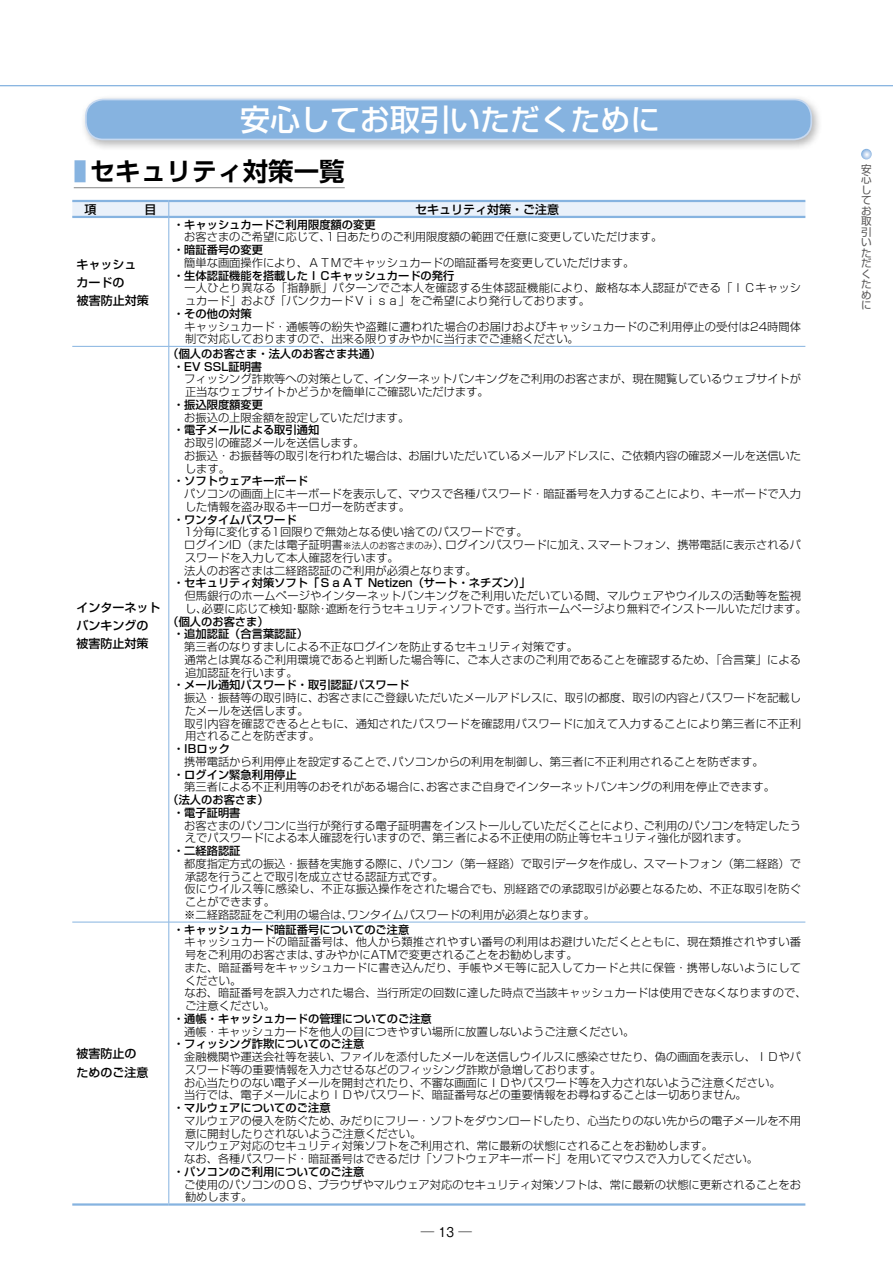
<style>
.page{position:relative;width:893px;height:1263px;background:#fff}
.page>*{position:absolute;margin:0;border:0;box-sizing:border-box;transform-origin:0 0}
.t1{font:500 30px "Shin Go Pro";color:#fff}
.t2{font:700 25.5px "UD Shin Go Pro De";color:#000}
.t3{font:500 13.5px "Gothic BBB Pro";color:#000}
.t4{font:500 12px/18px "Shin Go Pro";color:#000}
.t5{font:300 11.25px/12.8px "Shin Go Pro";color:#000}
.t6{font:500 11.25px/12.8px "Shin Go Pro";color:#000}
.t7{font:10.5px/10.5px "Shin Go Pro";color:#595757}
.s1{font-family:"Gothic MB101 Pro De";color:#86b3e0}
.s2{font-size:9px}
</style>
<div class="page">
<hr style="left:0;top:85px;width:893px;height:1px;background:#86b3e0">
<svg style="left:861px;top:149px;width:11px;height:10px"></svg>
<div style="left:80px;top:94px;width:743px;height:58px;background:#000;opacity:.3"></div>
<div style="left:86px;top:99px;width:725px;height:40px;background:#86b3e0;border-radius:17px"></div>
<div style="left:85px;top:99px;width:727px;height:41px;border:2px solid #c7d9f0;border-radius:17px"></div>
<hr style="left:74px;top:187px;width:271px;height:1px;background:#9fa0a0">
<hr style="left:72px;top:200px;width:97px;height:2px;background:#86b3e0">
<hr style="left:169px;top:200px;width:636px;height:2px;background:#86b3e0">
<hr style="left:72px;top:216px;width:97px;height:2px;background:#86b3e0">
<hr style="left:169px;top:216px;width:636px;height:2px;background:#86b3e0">
<svg style="left:72px;top:201px;width:733px;height:16px;background:#dbe7f6"></svg>
<hr style="left:169px;top:217px;width:1px;height:129px;background:#86b3e0">
<hr style="left:169px;top:347px;width:1px;height:575px;background:#86b3e0">
<hr style="left:169px;top:922px;width:1px;height:281px;background:#86b3e0">
<hr style="left:72px;top:346px;width:97px;height:1px;background:#86b3e0">
<hr style="left:169px;top:346px;width:636px;height:1px;background:#86b3e0">
<hr style="left:72px;top:922px;width:97px;height:1px;background:#86b3e0">
<hr style="left:169px;top:922px;width:636px;height:1px;background:#86b3e0">
<hr style="left:72px;top:1203px;width:97px;height:2px;background:#86b3e0">
<hr style="left:169px;top:1203px;width:636px;height:2px;background:#86b3e0">
<h1 class="t1" style="left:240px;top:95px;width:421px">安心してお取引いただくために</h1>
<h2 class="t2" style="left:74px;top:151px;width:272px"><span class="s1">■</span> セキュリティ対策一覧</h2>
<p class="t4" style="left:415px;top:199px;width:145px">セキュリティ対策・ご注意</p>
<p class="t4" style="left:77px;top:254px;width:74px">キャッシュカードの<br>被害防止対策</p>
<p class="t4" style="left:77px;top:597px;width:86px">インターネットバンキングの被害防止対策</p>
<p class="t4" style="left:77px;top:1042px;width:74px;line-height:19.5px">被害防止のためのご注意</p>
<p class="t6" style="left:173px;top:217px;width:204px">・キャッシュカードご利用限度額の変更</p>
<p class="t5" style="left:173px;top:229px;width:491px">　お客さまのご希望に応じて、１日あたりのご利用限度額の範囲で任意に変更していただけます。</p>
<p class="t6" style="left:173px;top:242px;width:91px">・暗証番号の変更</p>
<p class="t5" style="left:173px;top:255px;width:463px">　簡単な画面操作により、ＡＴＭでキャッシュカードの暗証番号を変更していただけます。</p>
<p class="t6" style="left:173px;top:268px;width:283px">・生体認証機能を搭載したＩＣキャッシュカードの発行</p>
<p class="t5" style="left:185px;top:280px;width:617px;text-indent:-12px">　一人ひとり異なる「指静脈」パターンでご本人を確認する生体認証機能により、厳格な本人認証ができる「ＩＣキャッシュカード」および「バンクカードＶｉｓａ」をご希望により発行しております。</p>
<p class="t6" style="left:173px;top:306px;width:80px">・その他の対策</p>
<p class="t5" style="left:185px;top:318px;width:618px;text-indent:-12px">　キャッシュカード・通帳等の紛失や盗難に遭われた場合のお届けおよびキャッシュカードのご利用停止の受付は24時間体制で対応しておりますので、出来る限りすみやかに当行までご連絡ください。</p>
<p class="t6" style="left:173px;top:346px;width:210px;text-indent:-6px">（個人のお客さま・法人のお客さま共通）・EV SSL証明書</p>
<p class="t5" style="left:185px;top:371px;width:618px;text-indent:-12px">　フィッシング詐欺等への対策として、インターネットバンキングをご利用のお客さまが、現在閲覧しているウェブサイトが正当なウェブサイトかどうかを簡単にご確認いただけます。</p>
<p class="t6" style="left:173px;top:397px;width:91px">・振込限度額変更</p>
<p class="t5" style="left:173px;top:410px;width:238px">　お振込の上限金額を設定していただけます。</p>
<p class="t6" style="left:173px;top:422px;width:148px">・電子メールによる取引通知</p>
<p class="t5" style="left:173px;top:435px;width:193px">　お取引の確認メールを送信します。</p>
<p class="t5" style="left:173px;top:448px;width:630px">　お振込・お振替等の取引を行われた場合は、お届けいただいているメールアドレスに、ご依頼内容の確認メールを送信いた</p>
<p class="t5" style="left:185px;top:461px;width:46px">します。</p>
<p class="t6" style="left:173px;top:473px;width:136px">・ソフトウェアキーボード</p>
<p class="t5" style="left:185px;top:486px;width:618px;text-indent:-12px">　パソコンの画面上にキーボードを表示して、マウスで各種パスワード・暗証番号を入力することにより、キーボードで入力した情報を盗み取るキーロガーを防ぎます。</p>
<p class="t6" style="left:173px;top:512px;width:125px">・ワンタイムパスワード</p>
<p class="t5" style="left:173px;top:524px;width:356px">　1分毎に変化する1回限りで無効となる使い捨てのパスワードです。</p>
<p class="t5" style="left:173px;top:537px;width:630px">　ログインID（または電子証明書<span class="s2">※法人のお客さまのみ</span>）、ログインパスワードに加え、スマートフォン、携帯電話に表示されるパ</p>
<p class="t5" style="left:185px;top:550px;width:215px">スワードを入力して本人確認を行います。</p>
<p class="t5" style="left:173px;top:563px;width:305px">　法人のお客さまは二経路認証のご利用が必須となります。</p>
<p class="t6" style="left:173px;top:575px;width:359px">・セキュリティ対策ソフト「ＳａＡＴ Netizen（サート・ネチズン）」</p>
<p class="t5" style="left:185px;top:588px;width:623px;text-indent:-12px">　但馬銀行のホームページやインターネットバンキングをご利用いただいている間、マルウェアやウイルスの活動等を監視し、必要に応じて検知・駆除・遮断を行うセキュリティソフトです。当行ホームページより無料でインストールいただけます。</p>
<p class="t6" style="left:173px;top:614px;width:136px;text-indent:-6px">（個人のお客さま）<br>・追加認証（合言葉認証）</p>
<p class="t5" style="left:173px;top:639px;width:406px">　第三者のなりすましによる不正なログインを防止するセキュリティ対策です。</p>
<p class="t5" style="left:173px;top:652px;width:629px">　通常とは異なるご利用環境であると判断した場合等に、ご本人さまのご利用であることを確認するため、「合言葉」による</p>
<p class="t5" style="left:185px;top:665px;width:114px">追加認証を行います。</p>
<p class="t6" style="left:173px;top:677px;width:238px">・メール通知パスワード・取引認証パスワード</p>
<p class="t5" style="left:173px;top:690px;width:630px">　振込・振替等の取引時に、お客さまにご登録いただいたメールアドレスに、取引の都度、取引の内容とパスワードを記載し</p>
<p class="t5" style="left:185px;top:703px;width:125px">たメールを送信します。</p>
<p class="t5" style="left:173px;top:716px;width:630px">　取引内容を確認できるとともに、通知されたパスワードを確認用パスワードに加えて入力することにより第三者に不正利</p>
<p class="t5" style="left:185px;top:728px;width:136px">用されることを防ぎます。</p>
<p class="t6" style="left:173px;top:741px;width:59px">・IBロック</p>
<p class="t5" style="left:173px;top:754px;width:592px">　携帯電話から利用停止を設定することで、パソコンからの利用を制御し、第三者に不正利用されることを防ぎます。</p>
<p class="t6" style="left:173px;top:767px;width:125px">・ログイン緊急利用停止</p>
<p class="t5" style="left:173px;top:779px;width:603px">　第三者による不正利用等のおそれがある場合に、お客さまご自身でインターネットバンキングの利用を停止できます。</p>
<p class="t6" style="left:173px;top:792px;width:97px;text-indent:-6px">（法人のお客さま）・電子証明書</p>
<p class="t5" style="left:185px;top:818px;width:618px;text-indent:-12px">　お客さまのパソコンに当行が発行する電子証明書をインストールしていただくことにより、ご利用のパソコンを特定したうえでパスワードによる本人確認を行いますので、第三者による不正使用の防止等セキュリティ強化が図れます。</p>
<p class="t6" style="left:173px;top:843px;width:69px">・二経路認証</p>
<p class="t5" style="left:173px;top:856px;width:630px">　都度指定方式の振込・振替を実施する際に、パソコン（第一経路）で取引データを作成し、スマートフォン（第二経路）で</p>
<p class="t5" style="left:185px;top:869px;width:260px">承認を行うことで取引を成立させる認証方式です。</p>
<p class="t5" style="left:173px;top:881px;width:629px">　仮にウイルス等に感染し、不正な振込操作をされた場合でも、別経路での承認取引が必要となるため、不正な取引を防ぐ</p>
<p class="t5" style="left:185px;top:894px;width:91px">ことができます。</p>
<p class="t5" style="left:173px;top:907px;width:423px">　※二経路認証をご利用の場合は、ワンタイムパスワードの利用が必須となります。</p>
<p class="t6" style="left:173px;top:922px;width:238px">・キャッシュカード暗証番号についてのご注意</p>
<p class="t5" style="left:173px;top:934px;width:630px">　キャッシュカードの暗証番号は、他人から類推されやすい番号の利用はお避けいただくとともに、現在類推されやすい番</p>
<p class="t5" style="left:185px;top:947px;width:394px">号をご利用のお客さまは、すみやかにATMで変更されることをお勧めします。</p>
<p class="t5" style="left:173px;top:960px;width:629px">　また、暗証番号をキャッシュカードに書き込んだり、手帳やメモ等に記入してカードと共に保管・携帯しないようにして</p>
<p class="t5" style="left:185px;top:973px;width:58px">ください。</p>
<p class="t5" style="left:173px;top:985px;width:635px">　なお、暗証番号を誤入力された場合、当行所定の回数に達した時点で当該キャッシュカードは使用できなくなりますので、</p>
<p class="t5" style="left:185px;top:998px;width:91px">ご注意ください。</p>
<p class="t6" style="left:173px;top:1011px;width:260px">・通帳・キャッシュカードの管理についてのご注意</p>
<p class="t5" style="left:173px;top:1024px;width:463px">　通帳・キャッシュカードを他人の目につきやすい場所に放置しないようご注意ください。</p>
<p class="t6" style="left:173px;top:1036px;width:193px">・フィッシング詐欺についてのご注意</p>
<p class="t5" style="left:173px;top:1049px;width:630px">　金融機関や運送会社等を装い、ファイルを添付したメールを送信しウイルスに感染させたり、偽の画面を表示し、ＩＤやパ</p>
<p class="t5" style="left:185px;top:1062px;width:418px">スワード等の重要情報を入力させるなどのフィッシング詐欺が急増しております。</p>
<p class="t5" style="left:173px;top:1075px;width:609px">　お心当たりのない電子メールを開封されたり、不審な画面にＩＤやパスワード等を入力されないようご注意ください。</p>
<p class="t5" style="left:173px;top:1087px;width:575px">　当行では、電子メールによりＩＤやパスワード、暗証番号などの重要情報をお尋ねすることは一切ありません。</p>
<p class="t6" style="left:173px;top:1100px;width:159px">・マルウェアについてのご注意</p>
<p class="t5" style="left:173px;top:1113px;width:630px">　マルウェアの侵入を防ぐため、みだりにフリー・ソフトをダウンロードしたり、心当たりのない先からの電子メールを不用</p>
<p class="t5" style="left:185px;top:1125px;width:238px">意に開封したりされないようご注意ください。</p>
<p class="t5" style="left:173px;top:1138px;width:542px">　マルウェア対応のセキュリティ対策ソフトをご利用され、常に最新の状態にされることをお勧めします。</p>
<p class="t5" style="left:173px;top:1151px;width:587px">　なお、各種パスワード・暗証番号はできるだけ「ソフトウェアキーボード」を用いてマウスで入力してください。</p>
<p class="t6" style="left:173px;top:1164px;width:193px">・パソコンのご利用についてのご注意</p>
<p class="t5" style="left:185px;top:1176px;width:618px;text-indent:-12px">　ご使用のパソコンのＯＳ、ブラウザやマルウェア対応のセキュリティ対策ソフトは、常に最新の状態に更新されることをお勧めします。</p>
<p class="t3" style="left:421px;top:1221px;width:53px">─ 13 ─</p>
<p class="t7" style="left:861px;top:162px;width:12px">安心してお取引いただくために</p>
</div>
